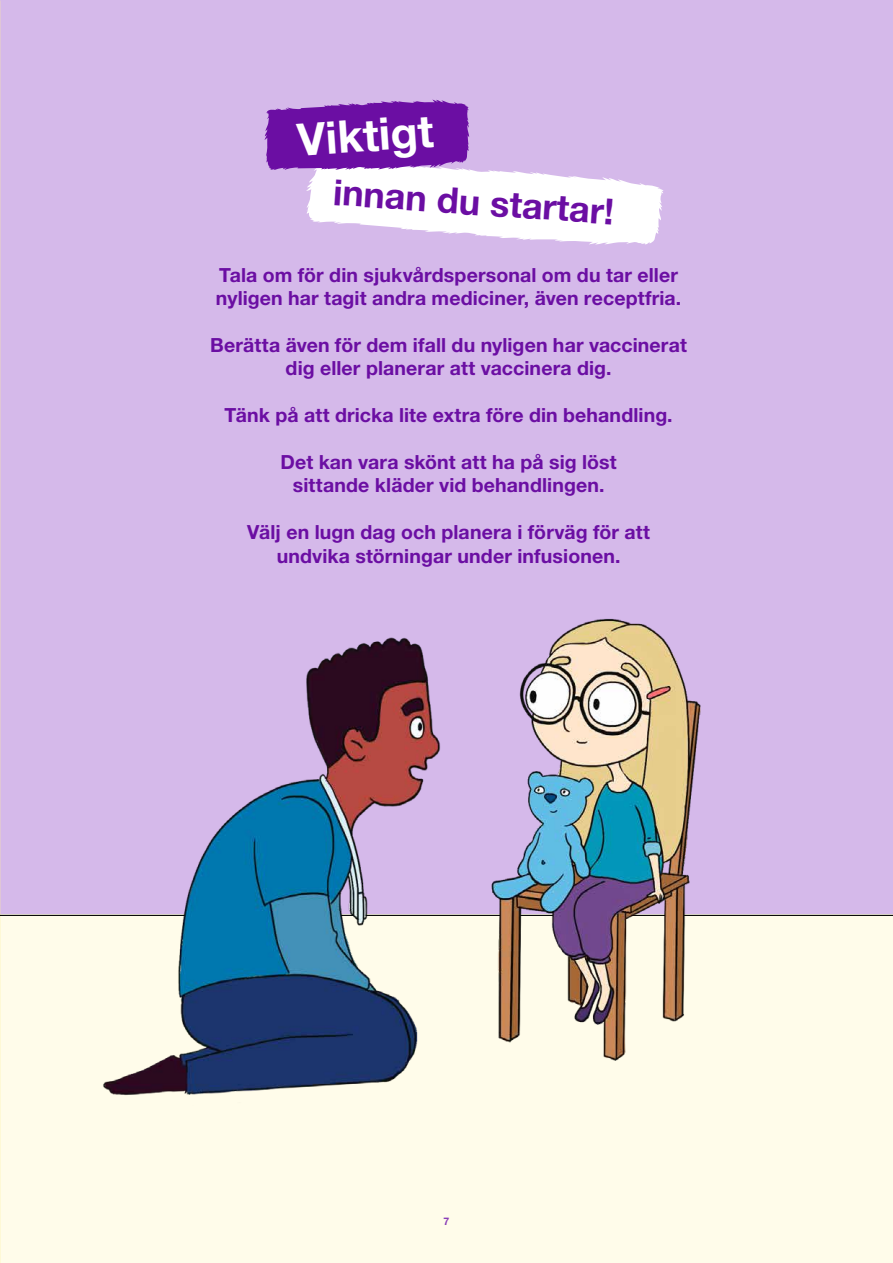
<style>
.page{position:relative;width:893px;height:1263px;background:#fff}
.page>*{position:absolute;margin:0;border:0;box-sizing:border-box;transform-origin:0 0}
.t1{font:700 45px "Helvetica Neue LT Std";color:#fff}
.t2{font:700 36px "Helvetica Neue LT Std";color:#6b0ea3}
.t3{font:700 19.5px/23.4px "Helvetica Neue LT Std";letter-spacing:.005em;color:#6b0ea3;text-align:center}
.t4{font:700 10.5px "Helvetica Neue LT Std";color:#8a3eb7}
</style>
<div class="page">
<div style="left:0;top:0;width:893px;height:916px;background:#d5b9ea"></div>
<div style="left:0;top:915px;width:893px;height:348px;background:#fffcea"></div>
<svg style="left:264px;top:100px;width:399px;height:144px"></svg>
<svg style="left:0;top:713px;width:1px;height:550px"></svg>
<hr style="left:0;top:915px;width:893px;height:1px;background:#000">
<img style="left:83px;top:618px;width:723px;height:477px">
<h1 class="t1" style="left:295px;top:112px;width:138px;rotate:-4deg">Viktigt</h1>
<h2 class="t2" style="left:335px;top:170px;width:283px;rotate:4deg">innan du startar!</h2>
<p class="t3" style="left:216px;top:263px;width:467px;text-align:left">Tala om för din sjukvårdspersonal om du tar eller nyligen har tagit andra mediciner, även receptfria.</p>
<p class="t3" style="left:210px;top:333px;width:478px">Berätta även för dem ifall du nyligen har vaccinerat dig eller planerar att vaccinera dig.</p>
<p class="t3" style="left:224px;top:403px;width:450px">Tänk på att dricka lite extra före din behandling.</p>
<p class="t3" style="left:281px;top:450px;width:337px">Det kan vara skönt att ha på sig löst sittande kläder vid behandlingen.</p>
<p class="t3" style="left:247px;top:520px;width:404px">Välj en lugn dag och planera i förväg för att undvika störningar under infusionen.</p>
<p class="t4" style="left:444px;top:1214px;width:7px">7</p>
</div>
